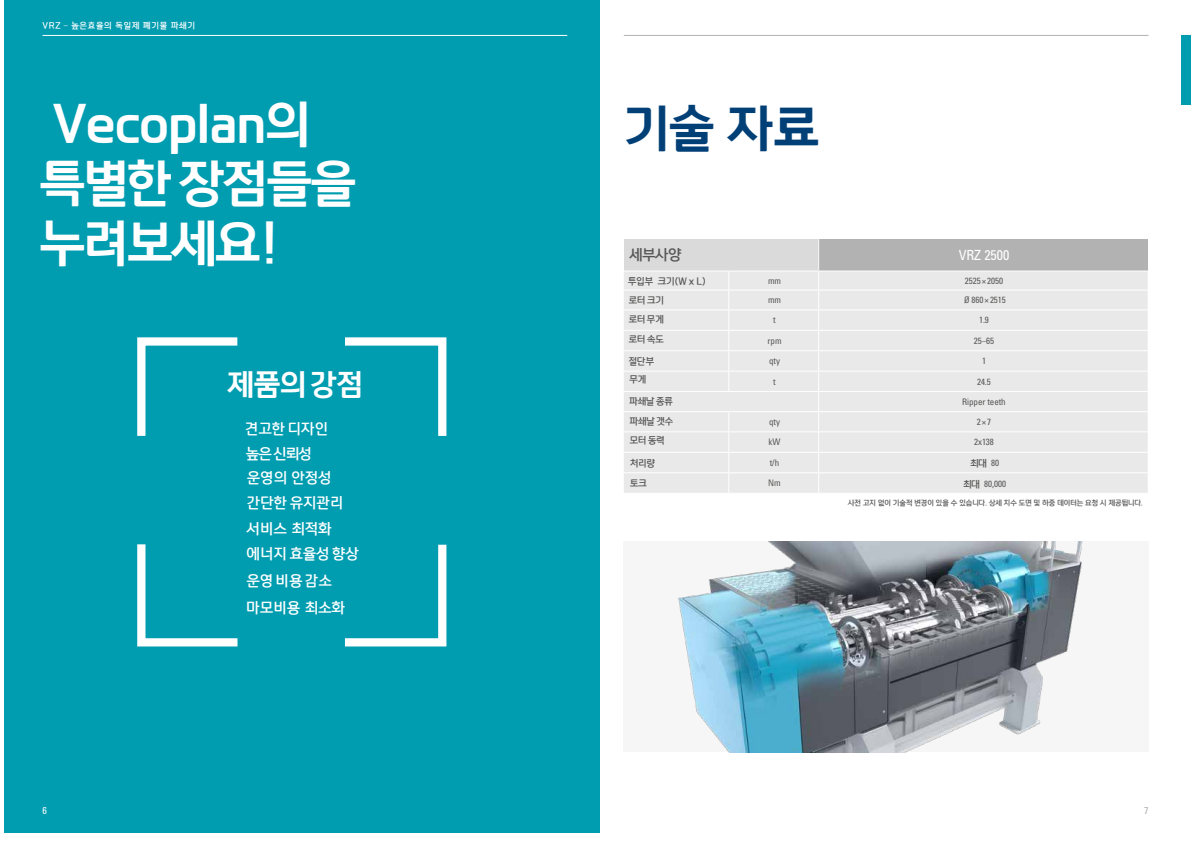
<style>
.page{position:relative;width:1191px;height:842px;background:#fff}
.page>*{position:absolute;margin:0;border:0;box-sizing:border-box;transform-origin:0 0}
.t1{font:700 48px/59.5px "paybooc OTF Extra";letter-spacing:-.02em;color:#fff}
.t2{font:700 48px "paybooc OTF Extra";color:#004077}
.t3{font:700 28px "paybooc OTF Extra";color:#fff}
.t4{font:700 14px/24.8px "paybooc";letter-spacing:.03em;color:#fff}
.t5{font:700 14px "paybooc";letter-spacing:.03em;color:#fff}
.t6{font:condensed 14px "Univers LT Pro";color:#fff}
.t7{font:700 14px "paybooc";color:#575656}
.t8{font:condensed 10px "Univers LT Pro";color:#fff}
.t9{font:condensed 10px "Univers LT Pro";color:#b3b2b2}
.t10{font:condensed 9px "Univers LT Pro";letter-spacing:-.005em;color:#575756}
.t11{font:700 9px/19.3px "paybooc";color:#575656}
.t12{font:700 9px "paybooc";letter-spacing:-.005em;color:#575756}
.t13{font:700 8px "paybooc";letter-spacing:.1em;color:#fff}
.t14{font:700 7px "paybooc";color:#575656}
.s1{font-family:"Univers LT Pro";font-weight:400;font-stretch:condensed}
.s2{font-style:inherit}
.s3{font-family:"paybooc";font-weight:700;font-stretch:normal}
</style>
<div class="page">
<div style="left:4px;top:0;width:595px;height:833px;background:#009db1"></div>
<div style="left:623px;top:541px;width:526px;height:211px;background:#f6f6f6"></div>
<img style="left:678px;top:541px;width:405px;height:211px">
<svg style="left:137px;top:544px;width:101px;height:103px"></svg>
<svg style="left:137px;top:337px;width:101px;height:99px"></svg>
<svg style="left:345px;top:337px;width:102px;height:99px"></svg>
<svg style="left:344px;top:544px;width:103px;height:103px"></svg>
<div style="left:624px;top:239px;width:194px;height:32px;background:#dadada"></div>
<div style="left:818px;top:239px;width:329px;height:32px;background:#b3b2b2"></div>
<div style="left:624px;top:271px;width:523px;height:222px;background:#e9e9e9"></div>
<hr style="left:624px;top:270px;width:105px;height:1px;background:#fff">
<hr style="left:729px;top:270px;width:89px;height:1px;background:#fff">
<hr style="left:624px;top:309px;width:105px;height:1px;background:#fff">
<hr style="left:729px;top:309px;width:89px;height:1px;background:#fff">
<hr style="left:818px;top:309px;width:329px;height:1px;background:#fff">
<hr style="left:624px;top:371px;width:105px;height:1px;background:#fff">
<hr style="left:729px;top:371px;width:89px;height:1px;background:#fff">
<hr style="left:818px;top:371px;width:329px;height:1px;background:#fff">
<hr style="left:624px;top:431px;width:105px;height:1px;background:#fff">
<hr style="left:729px;top:431px;width:89px;height:1px;background:#fff">
<hr style="left:818px;top:431px;width:329px;height:1px;background:#fff">
<svg style="left:818px;top:271px;width:1px;height:222px"></svg>
<hr style="left:818px;top:239px;width:1px;height:31px;background:#fff">
<hr style="left:818px;top:270px;width:329px;height:1px;background:#fff">
<hr style="left:624px;top:290px;width:105px;height:1px;background:#fff">
<hr style="left:729px;top:290px;width:89px;height:1px;background:#fff">
<hr style="left:818px;top:290px;width:329px;height:1px;background:#fff">
<hr style="left:624px;top:330px;width:105px;height:1px;background:#fff">
<hr style="left:729px;top:330px;width:89px;height:1px;background:#fff">
<hr style="left:818px;top:330px;width:329px;height:1px;background:#fff">
<hr style="left:624px;top:350px;width:105px;height:1px;background:#fff">
<hr style="left:729px;top:350px;width:89px;height:1px;background:#fff">
<hr style="left:818px;top:350px;width:329px;height:1px;background:#fff">
<hr style="left:624px;top:391px;width:105px;height:1px;background:#fff">
<hr style="left:729px;top:391px;width:89px;height:1px;background:#fff">
<hr style="left:818px;top:391px;width:329px;height:1px;background:#fff">
<hr style="left:624px;top:411px;width:105px;height:1px;background:#fff">
<hr style="left:729px;top:411px;width:89px;height:1px;background:#fff">
<hr style="left:818px;top:411px;width:329px;height:1px;background:#fff">
<hr style="left:624px;top:452px;width:105px;height:1px;background:#fff">
<hr style="left:729px;top:452px;width:89px;height:1px;background:#fff">
<hr style="left:818px;top:452px;width:329px;height:1px;background:#fff">
<hr style="left:624px;top:472px;width:105px;height:1px;background:#fff">
<hr style="left:729px;top:472px;width:89px;height:1px;background:#fff">
<hr style="left:818px;top:472px;width:329px;height:1px;background:#fff">
<svg style="left:728px;top:271px;width:1px;height:120px"></svg>
<svg style="left:728px;top:412px;width:1px;height:81px"></svg>
<div style="left:1181px;top:35px;width:10px;height:70px;background:#009db1"></div>
<hr style="left:624px;top:35px;width:524px;height:1px;background:#b3b2b2">
<hr style="left:43px;top:35px;width:524px;height:1px;background:#fff">
<p class="t13" style="left:42px;top:21px;width:154px">VRZ <span class="s1">–</span> 높은효율의 독일제 폐기물 파쇄기</p>
<h1 class="t1" style="left:40px;top:94px;width:317px">Vecoplan의 특별한 장점들을 누려보세요!</h1>
<h2 class="t3" style="left:228px;top:367px;width:136px">제품의 강점</h2>
<h3 class="t4" style="left:245px;top:416px;width:84px">견고한 디자인</h3>
<h3 class="t4" style="left:247px;top:465px;width:98px">운영<span class="s2">의 안정성 </span>간단한 유지관리</h3>
<h3 class="t4" style="left:247px;top:541px;width:114px;line-height:26.3px">에너지 효율성 향상 운영 비용 감소</h3>
<h3 class="t4" style="left:246px;top:442px;width:67px">높은 신뢰성</h3>
<h3 class="t5" style="left:247px;top:520px;width:86px">서비스 최적화</h3>
<h3 class="t5" style="left:247px;top:599px;width:100px">마모비용 최소화</h3>
<h1 class="t2" style="left:624px;top:99px;width:196px">기술 자료</h1>
<h3 class="t7" style="left:629px;top:246px;width:54px">세부사양</h3>
<h3 class="t6" style="left:958px;top:246px;width:52px">VRZ 2500</h3>
<p class="t12" style="left:628px;top:276px;width:79px">투입부 크기(W x L)</p>
<p class="t10" style="left:768px;top:275px;width:14px">mm</p>
<p class="t10" style="left:965px;top:275px;width:40px">2525×2050</p>
<p class="t10" style="left:768px;top:294px;width:14px">mm</p>
<p class="t10" style="left:964px;top:294px;width:43px">Ø 860×2515</p>
<p class="t10" style="left:773px;top:314px;width:4px">t</p>
<p class="t10" style="left:979px;top:314px;width:11px">1.9</p>
<p class="t10" style="left:767px;top:335px;width:15px">rpm</p>
<p class="t10" style="left:973px;top:335px;width:22px">25–65</p>
<p class="t10" style="left:769px;top:355px;width:12px">qty</p>
<p class="t10" style="left:982px;top:355px;width:5px">1</p>
<p class="t10" style="left:773px;top:376px;width:4px">t</p>
<p class="t10" style="left:977px;top:376px;width:15px">24.5</p>
<p class="t10" style="left:962px;top:396px;width:45px">Ripper teeth</p>
<p class="t10" style="left:769px;top:416px;width:12px">qty</p>
<p class="t10" style="left:976px;top:416px;width:16px">2×7</p>
<p class="t10" style="left:768px;top:436px;width:13px">kW</p>
<p class="t10" style="left:974px;top:436px;width:21px">2x138</p>
<p class="t10" style="left:770px;top:457px;width:11px">t/h</p>
<p class="t12" style="left:970px;top:457px;width:30px">최대 <span class="s1">80</span></p>
<p class="t10" style="left:768px;top:477px;width:14px">Nm</p>
<p class="t10" style="left:963px;top:478px;width:44px"><span class="s3">최대</span> 80,000</p>
<p class="t12" style="left:629px;top:295px;width:36px">로터 크기</p>
<p class="t11" style="left:628px;top:310px;width:37px">로터 무게 로터 속도</p>
<p class="t11" style="left:629px;top:352px;width:27px;line-height:18.3px">절단부 무게</p>
<p class="t11" style="left:629px;top:391px;width:45px">파쇄날 종류</p>
<p class="t11" style="left:629px;top:412px;width:45px">파쇄날 갯수 모터 동력</p>
<p class="t11" style="left:630px;top:453px;width:27px">처리량</p>
<p class="t11" style="left:630px;top:474px;width:18px">토크</p>
<p class="t14" style="left:848px;top:499px;width:296px">사전 고지 없이 기술적 변경이 있을 수 있습니다. 상세 치수 도면 및 하중 데이터는 요청 시 제공됩니다.</p>
<p class="t8" style="left:42px;top:804px;width:6px">6</p>
<p class="t9" style="left:1144px;top:804px;width:6px">7</p>
</div>
